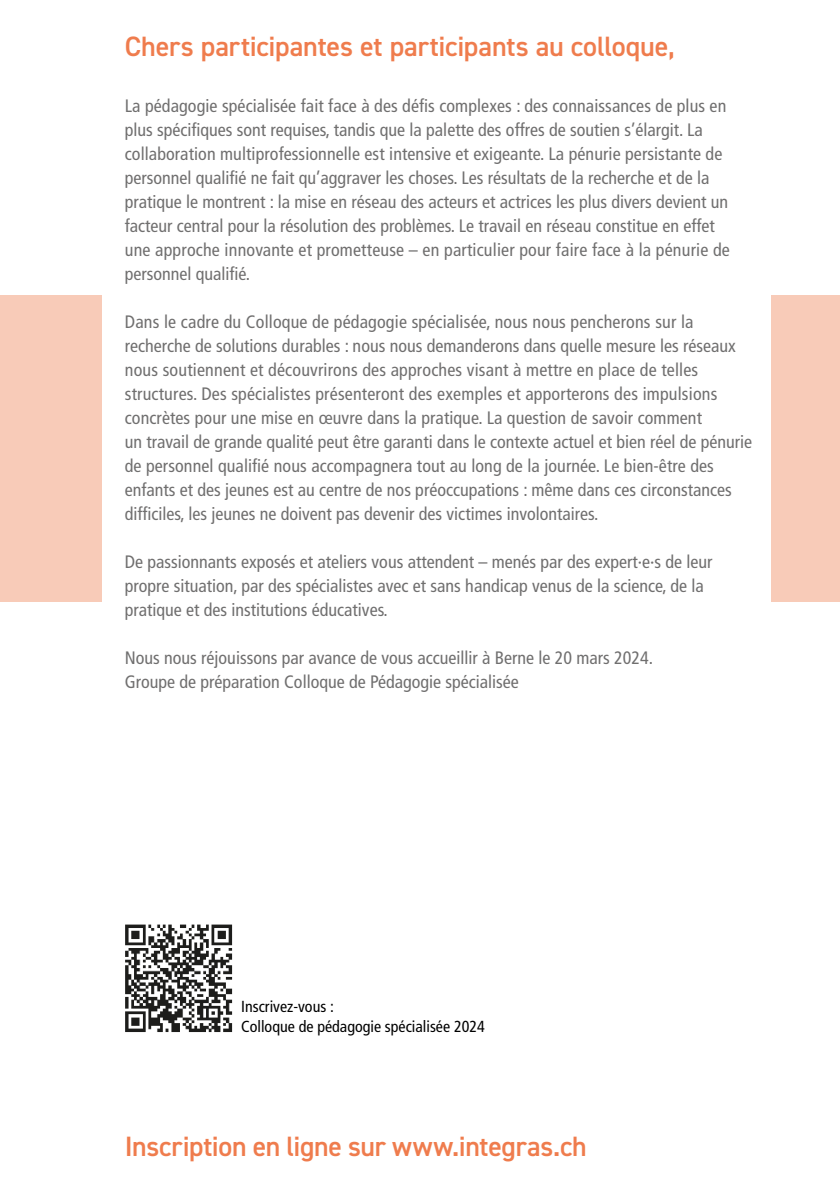
<style>
.page{position:relative;width:840px;height:1191px;background:#fff}
.page>*{position:absolute;margin:0;border:0;box-sizing:border-box;transform-origin:0 0}
.t1{font:600 28px "DIN2014";letter-spacing:-.01em;color:#ef7c4d}
.t2{font:condensed 18px/24px "Frutiger LT Pro";color:#706f6f}
.t3{font:condensed 16px/19.2px "Frutiger LT Pro";color:#000}
</style>
<div class="page">
<div style="left:0;top:295px;width:102px;height:306px;background:#f8cbb8"></div>
<div style="left:771px;top:295px;width:68px;height:306px;background:#f8cbb8"></div>
<img style="left:125px;top:924px;width:108px;height:109px">
<h1 class="t1" style="left:125px;top:28px;width:551px">Chers participantes et participants au colloque,</h1>
<p class="t2" style="left:125px;top:94px;width:606px">La pédagogie spécialisée fait face à des défis complexes : des connaissances de plus en plus spécifiques sont requises, tandis que la palette des offres de soutien s’élargit. La collaboration multiprofessionnelle est intensive et exigeante. La pénurie persistante de personnel qualifié ne fait qu’aggraver les choses. Les résultats de la recherche et de la pratique le montrent : la mise en réseau des acteurs et actrices les plus divers devient un facteur central pour la résolution des problèmes. Le travail en réseau constitue en effet une approche innovante et prometteuse – en particulier pour faire face à la pénurie de personnel qualifié.</p>
<p class="t2" style="left:125px;top:310px;width:628px">Dans le cadre du Colloque de pédagogie spécialisée, nous nous pencherons sur la recherche de solutions durables : nous nous demanderons dans quelle mesure les réseaux nous soutiennent et découvrirons des approches visant à mettre en place de telles structures. Des spécialistes présenteront des exemples et apporterons des impulsions concrètes pour une mise en œuvre dans la pratique. La question de savoir comment<br>un travail de grande qualité peut être garanti dans le contexte actuel et bien réel de pénurie de personnel qualifié nous accompagnera tout au long de la journée. Le bien-être des enfants et des jeunes est au centre de nos préoccupations : même dans ces circonstances difficiles, les jeunes ne doivent pas devenir des victimes involontaires.</p>
<p class="t2" style="left:125px;top:550px;width:588px">De passionnants exposés et ateliers vous attendent – menés par des expert·e·s de leur propre situation, par des spécialistes avec et sans handicap venus de la science, de la pratique et des institutions éducatives.</p>
<p class="t2" style="left:125px;top:646px;width:529px">Nous nous réjouissons par avance de vous accueillir à Berne le 20 mars 2024.<br>Groupe de préparation Colloque de Pédagogie spécialisée</p>
<p class="t3" style="left:241px;top:997px;width:245px">Inscrivez-vous :<br>Colloque de pédagogie spécialisée 2024</p>
<h1 class="t1" style="left:125px;top:1127px;width:463px">Inscription en ligne sur www.integras.ch</h1>
</div>
